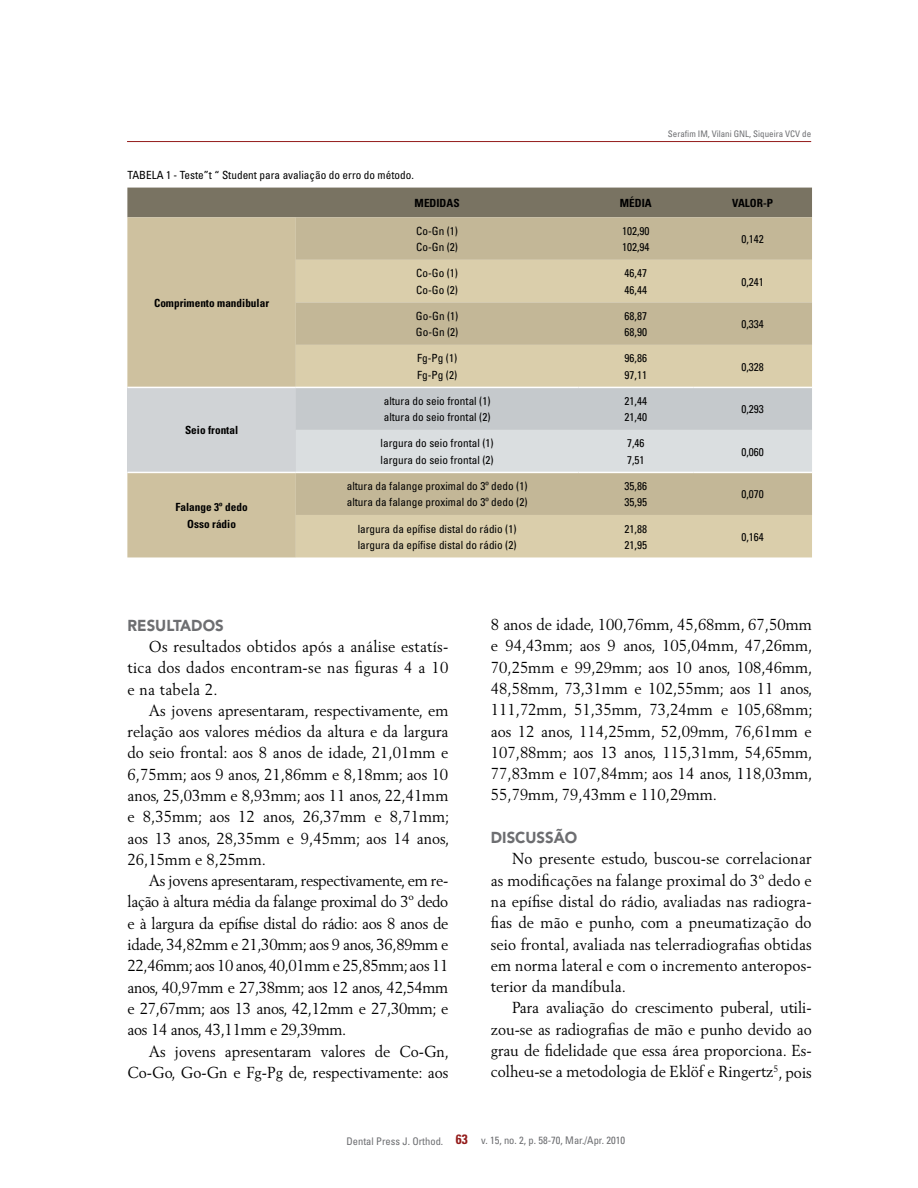
<style>
.page{position:relative;width:918px;height:1188px;background:#fff}
.page>*{position:absolute;margin:0;border:0;box-sizing:border-box;transform-origin:0 0}
.t1{font:15.75px/21.3px "Berling";color:#000;text-align:justify;scale:.95 1}
.t2{font:900 15.75px "Avenir";color:#6d6e71;scale:.95 1}
.t3{font:condensed 11.25px/16.5px "Univers";color:#000}
.t4{font:700 condensed 11.25px/16.5px "Univers";color:#000;text-align:center}
.t5{font:condensed 10.5px "Univers";color:#6d6e71}
.t6{font:condensed 9px "Univers";color:#6d6e71}
.s1{font-weight:700;font-size:13.5px;color:#931b1a}
</style>
<div class="page">
<svg style="left:127px;top:188px;width:685px;height:369px;background:#c8c0a8"></svg>
<hr style="left:127px;top:387px;width:169px;height:1px;background:#fff">
<hr style="left:127px;top:472px;width:169px;height:1px;background:#fff">
<hr style="left:296px;top:387px;width:282px;height:1px;background:#fff">
<hr style="left:578px;top:387px;width:115px;height:1px;background:#fff">
<hr style="left:693px;top:387px;width:119px;height:1px;background:#fff">
<hr style="left:296px;top:472px;width:282px;height:1px;background:#fff">
<hr style="left:578px;top:472px;width:115px;height:1px;background:#fff">
<hr style="left:693px;top:472px;width:119px;height:1px;background:#fff">
<hr style="left:127px;top:141px;width:684px;height:1px;background:#931b1a">
<p class="t3" style="left:128px;top:167px;width:288px">Tabela 1 - Teste”t “ Student para avaliação do erro do método.</p>
<p class="t6" style="left:668px;top:128px;width:145px">Serafim IM, Vilani GNL, Siqueira VCV de</p>
<p class="t4" style="left:154px;top:295px;width:116px">Comprimento mandibular</p>
<p class="t4" style="left:185px;top:422px;width:55px">Seio frontal</p>
<p class="t4" style="left:176px;top:499px;width:74px">Falange 3º dedo<br>Osso rádio</p>
<p class="t4" style="left:415px;top:195px;width:45px">Medidas</p>
<p class="t4" style="left:620px;top:195px;width:33px">Média</p>
<p class="t4" style="left:732px;top:195px;width:41px">Valor-p</p>
<p class="t3" style="left:416px;top:222px;width:43px">Co-Gn (1)<br>Co-Gn (2)</p>
<p class="t3" style="left:622px;top:222px;width:29px">102,90<br>102,94</p>
<p class="t3" style="left:741px;top:231px;width:24px">0,142</p>
<p class="t3" style="left:416px;top:265px;width:43px">Co-Go (1)<br>Co-Go (2)</p>
<p class="t3" style="left:625px;top:265px;width:24px">46,47<br>46,44</p>
<p class="t3" style="left:741px;top:273px;width:24px">0,241</p>
<p class="t3" style="left:416px;top:307px;width:44px">Go-Gn (1)<br>Go-Gn (2)</p>
<p class="t3" style="left:625px;top:307px;width:24px">68,87<br>68,90</p>
<p class="t3" style="left:741px;top:316px;width:24px">0,334</p>
<p class="t3" style="left:417px;top:350px;width:41px">Fg-Pg (1)<br>Fg-Pg (2)</p>
<p class="t3" style="left:625px;top:350px;width:24px">96,86<br>97,11</p>
<p class="t3" style="left:741px;top:358px;width:24px">0,328</p>
<p class="t3" style="left:384px;top:393px;width:108px">altura do seio frontal (1) altura do seio frontal (2)</p>
<p class="t3" style="left:625px;top:393px;width:24px">21,44<br>21,40</p>
<p class="t3" style="left:741px;top:401px;width:24px">0,293</p>
<p class="t3" style="left:381px;top:435px;width:115px">largura do seio frontal (1) largura do seio frontal (2)</p>
<p class="t3" style="left:627px;top:435px;width:19px">7,46<br>7,51</p>
<p class="t3" style="left:741px;top:443px;width:24px">0,060</p>
<p class="t3" style="left:347px;top:478px;width:182px">altura da falange proximal do 3º dedo (1) altura da falange proximal do 3º dedo (2)</p>
<p class="t3" style="left:625px;top:478px;width:24px">35,86<br>35,95</p>
<p class="t3" style="left:741px;top:486px;width:24px">0,070</p>
<p class="t3" style="left:358px;top:520px;width:160px">largura da epífise distal do rádio (1) largura da epífise distal do rádio (2)</p>
<p class="t3" style="left:625px;top:520px;width:24px">21,88<br>21,95</p>
<p class="t3" style="left:741px;top:528px;width:24px">0,164</p>
<p class="t2" style="left:128px;top:616px;width:103px">RESULTADOS</p>
<p class="t1" style="left:128px;top:636px;width:339px;text-indent:21px">Os resultados obtidos após a análise estatís&shy;tica dos dados encontram-se nas figuras 4 a 10 e na tabela 2.</p>
<p class="t1" style="left:128px;top:699px;width:340px;text-indent:21px">As jovens apresentaram, respectivamente, em relação aos valores médios da altura e da largura do seio frontal: aos 8 anos de idade, 21,01mm e 6,75mm; aos 9 anos, 21,86mm e 8,18mm; aos 10 anos, 25,03mm e 8,93mm; aos 11 anos, 22,41mm e 8,35mm; aos 12 anos, 26,37mm e 8,71mm; aos 13 anos, 28,35mm e 9,45mm; aos 14 anos, 26,15mm e 8,25mm.</p>
<p class="t1" style="left:128px;top:870px;width:339px;text-indent:21px">As jovens apresentaram, respectivamente, em re&shy;lação à altura média da falange proximal do 3º dedo e à largura da epífise distal do rádio: aos 8 anos de idade, 34,82mm e 21,30mm; aos 9 anos, 36,89mm e 22,46mm; aos 10 anos, 40,01mm e 25,85mm; aos 11 anos, 40,97mm e 27,38mm; aos 12 anos, 42,54mm e 27,67mm; aos 13 anos, 42,12mm e 27,30mm; e aos 14 anos, 43,11mm e 29,39mm.</p>
<p class="t1" style="left:128px;top:1040px;width:340px;text-align:right">As jovens apresentaram valores de Co-Gn,<br>Co-Go, Go-Gn e Fg-Pg de, respectivamente: aos</p>
<p class="t1" style="left:491px;top:614px;width:340px">8 anos de idade, 100,76mm, 45,68mm, 67,50mm e 94,43mm; aos 9 anos, 105,04mm, 47,26mm, 70,25mm e 99,29mm; aos 10 anos, 108,46mm, 48,58mm, 73,31mm e 102,55mm; aos 11 anos, 111,72mm, 51,35mm, 73,24mm e 105,68mm; aos 12 anos, 114,25mm, 52,09mm, 76,61mm e 107,88mm; aos 13 anos, 115,31mm, 54,65mm, 77,83mm e 107,84mm; aos 14 anos, 118,03mm, 55,79mm, 79,43mm e 110,29mm.</p>
<p class="t2" style="left:491px;top:828px;width:80px">DISCUSSÃO</p>
<p class="t1" style="left:491px;top:848px;width:339px;text-indent:21px">No presente estudo, buscou-se correlacionar as modificações na falange proximal do 3º dedo e na epífise distal do rádio, avaliadas nas radiogra&shy;fias de mão e punho, com a pneumatização do seio frontal, avaliada nas telerradiografias obtidas em norma lateral e com o incremento anteropos&shy;terior da mandíbula.</p>
<p class="t1" style="left:491px;top:997px;width:339px;text-indent:21px">Para avaliação do crescimento puberal, utili&shy;zou-se as radiografias de mão e punho devido ao grau de fidelidade que essa área proporciona. Es&shy;colheu-se a metodologia de Eklöf e Ringertz<sup>5</sup>, pois</p>
<p class="t5" style="left:346px;top:1134px;width:280px">Dental Press J. Orthod. <span class="s1">63</span> v. 15, no. 2, p. 58-70, Mar./Apr. 2010</p>
</div>
